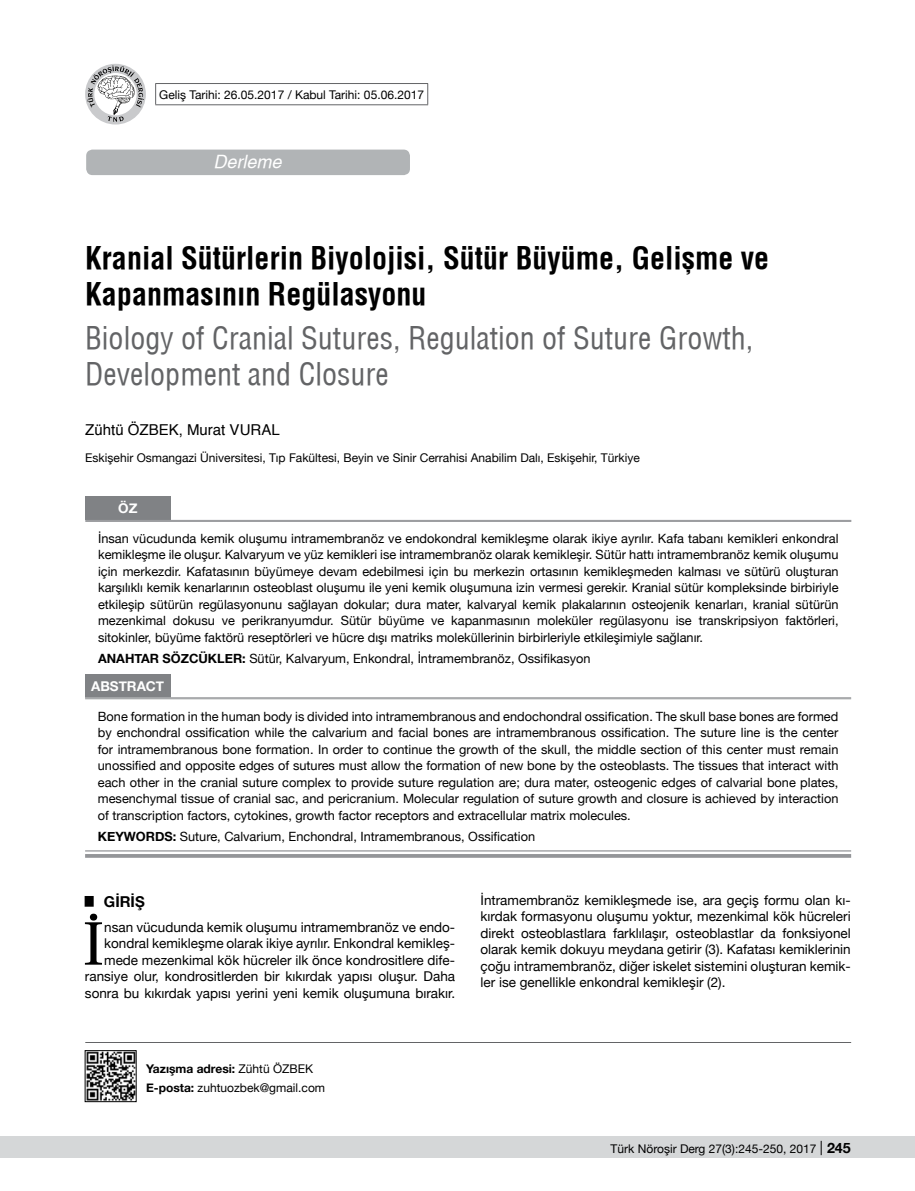
<style>
.page{position:relative;width:915px;height:1191px;background:#fff}
.page>*{position:absolute;margin:0;border:0;box-sizing:border-box;transform-origin:0 0}
.t1{font:61.2px "Utopia";color:#000}
.t2{font:700 30px/36px "Helvetica Condens";color:#000}
.t3{font:30px/36px "Helvetica Condensed";color:#636466}
.t4{font:italic 500 18px "Helvetica";color:#fff}
.t5{font:15px "Helvetica";color:#000}
.t6{font:700 15px "Helvetica Neue";color:#000}
.t7{font:13.5px/16.5px "Helvetica Neue";color:#000;text-align:right}
.t8{font:700 13.5px "Helvetica Neue";color:#fff}
.t9{font:12.75px/16.5px "Helvetica Neue";color:#000;text-align:justify}
.t10{font:12px/18.6px "Helvetica Neue";color:#000}
.s1{font-weight:700}
.s2{font-size:14.25px}
.s3{font-weight:700;font-size:14.25px}
</style>
<div class="page">
<div style="left:0;top:1136px;width:914px;height:22px;background:#d5d7d8"></div>
<div style="left:86px;top:150px;width:324px;height:25px;background:#b1b4b6;border-radius:6px"></div>
<hr style="left:85px;top:1042px;width:765px;height:1px;background:#636466">
<hr style="left:155px;top:83px;width:273px;height:1px;background:#636466">
<svg style="left:155px;top:84px;width:1px;height:20px"></svg>
<svg style="left:427px;top:84px;width:1px;height:20px"></svg>
<hr style="left:155px;top:104px;width:273px;height:1px;background:#636466">
<div style="left:85px;top:64px;width:61px;height:60px;background:#c9cacc;border-radius:50%"></div>
<svg style="left:87px;top:65px;width:57px;height:57px"></svg>
<img style="left:87px;top:1052px;width:47px;height:47px">
<div style="left:85px;top:1050px;width:51px;height:51px;border:1px solid #000"></div>
<div style="left:85px;top:496px;width:85px;height:24px;background:#808285"></div>
<hr style="left:85px;top:520px;width:766px;height:1px;background:#939598">
<hr style="left:85px;top:521px;width:766px;height:1px;background:#939598">
<div style="left:85px;top:674px;width:85px;height:23px;background:#808285"></div>
<svg style="left:85px;top:851px;width:765px;height:1px"></svg>
<hr style="left:85px;top:697px;width:765px;height:1px;background:#939598">
<hr style="left:85px;top:698px;width:765px;height:1px;background:#939598">
<hr style="left:85px;top:850px;width:765px;height:1px;background:#939598">
<hr style="left:85px;top:854px;width:765px;height:3px;background:#939598">
<p class="t10" style="left:159px;top:86px;width:266px">Geliş Tarihi: 26.05.2017 / Kabul Tarihi: 05.06.2017</p>
<h3 class="t4" style="left:213px;top:151px;width:70px">Derleme</h3>
<h2 class="t2" style="left:85px;top:240px;width:685px">Kranial Sütürlerin Biyolojisi, Sütür Büyüme, Gelişme ve<br>Kapanmasının Regülasyonu</h2>
<h2 class="t3" style="left:85px;top:320px;width:669px">Biology of Cranial Sutures, Regulation of Suture Growth,<br>Development and Closure</h2>
<p class="t5" style="left:85px;top:418px;width:196px">Zühtü ÖZBEK, Murat VURAL</p>
<p class="t10" style="left:85px;top:449px;width:556px">Eskişehir Osmangazi Üniversitesi, Tıp Fakültesi, Beyin ve Sinir Cerrahisi Anabilim Dalı, Eskişehir, Türkiye</p>
<p class="t8" style="left:118px;top:498px;width:21px">ÖZ</p>
<p class="t9" style="left:98px;top:531px;width:741px">İnsan vücudunda kemik oluşumu intramembranöz ve endokondral kemikleşme olarak ikiye ayrılır. Kafa tabanı kemikleri enkondral kemikleşme ile oluşur. Kalvaryum ve yüz kemikleri ise intramembranöz olarak kemikleşir. Sütür hattı intramembranöz kemik oluşumu için merkezdir. Kafatasının büyümeye devam edebilmesi için bu merkezin ortasının kemikleşmeden kalması ve sütürü oluşturan karşılıklı kemik kenarlarının osteoblast oluşumu ile yeni kemik oluşumuna izin vermesi gerekir. Kranial sütür kompleksinde birbiriyle etkileşip sütürün regülasyonunu sağlayan dokular; dura mater, kalvaryal kemik plakalarının osteojenik kenarları, kranial sütürün mezenkimal dokusu ve perikranyumdur. Sütür büyüme ve kapanmasının moleküler regülasyonu ise transkripsiyon faktörleri, sitokinler, büyüme faktörü reseptörleri ve hücre dışı matriks moleküllerinin birbirleriyle etkileşimiyle sağlanır.</p>
<p class="t9" style="left:98px;top:650px;width:494px"><span class="s1">ANAHTAR SÖZCÜKLER:</span> Sütür, Kalvaryum, Enkondral, İntramembranöz, Ossifikasyon</p>
<p class="t8" style="left:91px;top:675px;width:75px">ABSTRACT</p>
<p class="t9" style="left:98px;top:708px;width:741px">Bone formation in the human body is divided into intramembranous and endochondral ossification. The skull base bones are formed by enchondral ossification while the calvarium and facial bones are intramembranous ossification. The suture line is the center for intramembranous bone formation. In order to continue the growth of the skull, the middle section of this center must remain unossified and opposite edges of sutures must allow the formation of new bone by the osteoblasts. The tissues that interact with each other in the cranial suture complex to provide suture regulation are; dura mater, osteogenic edges of calvarial bone plates, mesenchymal tissue of cranial sac, and pericranium. Molecular regulation of suture growth and closure is achieved by interaction of transcription factors, cytokines, growth factor receptors and extracellular matrix molecules.</p>
<p class="t9" style="left:98px;top:828px;width:438px"><span class="s1">Keywords:</span> Suture, Calvarium, Enchondral, Intramembranous, Ossification</p>
<p class="t6" style="left:85px;top:889px;width:61px"><sup>█</sup> GİRİŞ</p>
<h1 class="t1" style="left:83px;top:908px;width:23px">İ</h1>
<p class="t7" style="left:85px;top:919px;width:371px">nsan vücudunda kemik oluşumu intramembranöz ve endo&shy;kondral kemikleşme olarak ikiye ayrılır. Enkondral kemikleş&shy;mede mezenkimal kök hücreler ilk önce kondrositlere dife&shy;ransiye olur, kondrositlerden bir kıkırdak yapısı oluşur. Daha sonra bu kıkırdak yapısı yerini yeni kemik oluşumuna bırakır.</p>
<p class="t10" style="left:146px;top:1060px;width:180px"><span class="s1">Yazışma adresi:</span> Zühtü ÖZBEK<br><span class="s1">E-posta:</span> zuhtuozbek@gmail.com</p>
<p class="t7" style="left:480px;top:892px;width:371px;text-align:justify">İntramembranöz kemikleşmede ise, ara geçiş formu olan kı&shy;kırdak formasyonu oluşumu yoktur, mezenkimal kök hücreleri direkt osteoblastlara farklılaşır, osteoblastlar da fonksiyonel olarak kemik dokuyu meydana getirir (3). Kafatası kemiklerinin çoğu intramembranöz, diğer iskelet sistemini oluşturan kemik&shy;ler ise genellikle enkondral kemikleşir (2).</p>
<p class="t10" style="left:610px;top:1140px;width:241px">Türk Nöroşir Derg 27(3):245-250, 2017 <span class="s2">|</span> <span class="s3">245</span></p>
</div>
